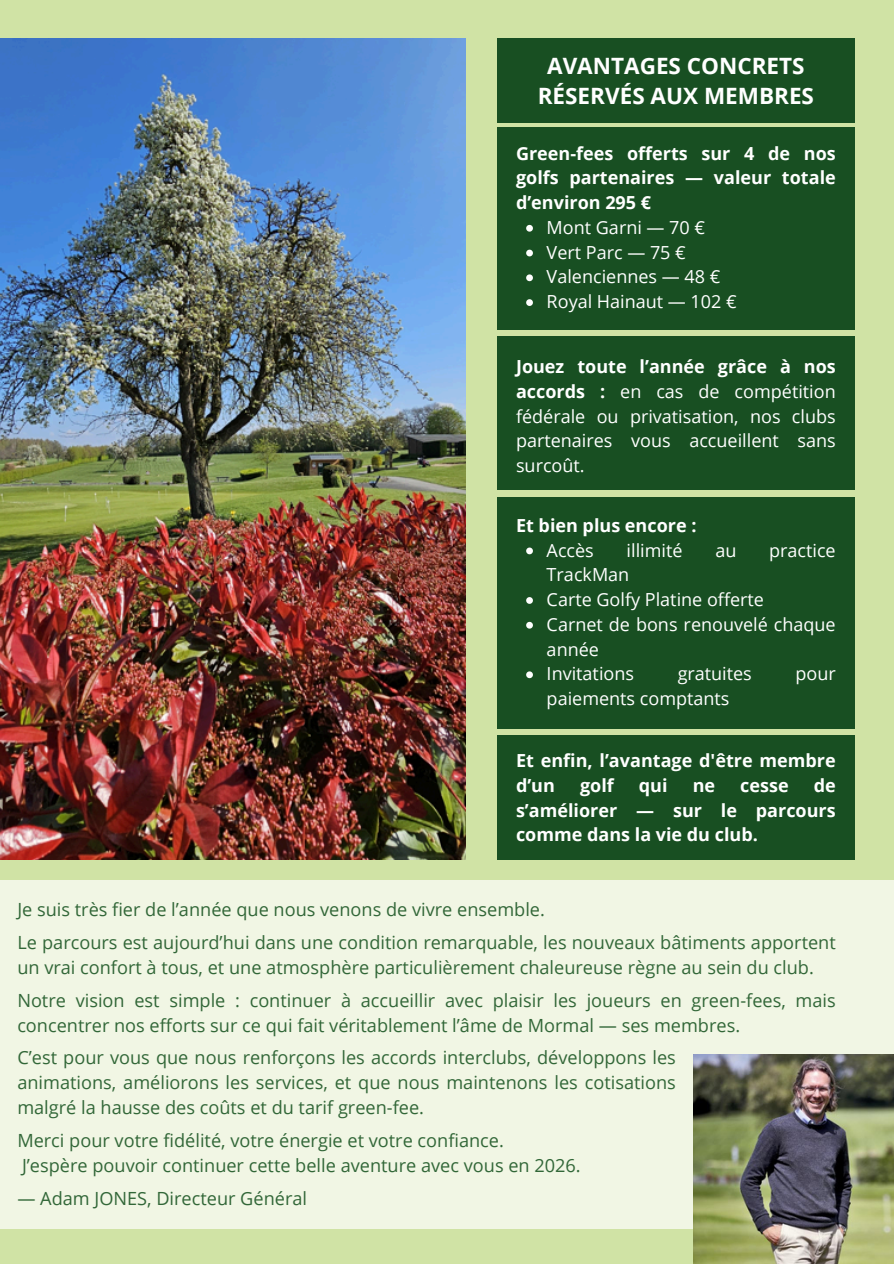
<style>
.page{position:relative;width:894px;height:1264px;background:#fff}
.page>*{position:absolute;margin:0;border:0;box-sizing:border-box;transform-origin:0 0}
.t1{font:700 22.5px/30.5px "Open Sans";color:#fff;text-align:center}
.t2{font:18.15px/25px "Open Sans";color:#326738}
.t3{font:18px/24.8px "Open Sans";color:#fff}
.t4{font:700 18px/24.8px "Open Sans";color:#fff;text-align:justify}
.s1{font-weight:700}
</style>
<div class="page">
<div style="left:0;top:0;width:893px;height:1263px;background:#d0e3a5"></div>
<img style="left:0;top:38px;width:465px;height:821px">
<div style="left:497px;top:38px;width:357px;height:85px;background:#184f22"></div>
<div style="left:497px;top:337px;width:357px;height:153px;background:#184f22"></div>
<div style="left:497px;top:496px;width:357px;height:232px;background:#184f22"></div>
<div style="left:0;top:880px;width:893px;height:348px;background:#f1f6e4"></div>
<div style="left:497px;top:128px;width:357px;height:202px;background:#184f22"></div>
<div style="left:497px;top:735px;width:357px;height:124px;background:#184f22"></div>
<img style="left:692px;top:1054px;width:201px;height:209px">
<svg style="left:526px;top:547px;width:6px;height:7px"></svg>
<svg style="left:526px;top:597px;width:6px;height:7px"></svg>
<svg style="left:526px;top:622px;width:6px;height:6px"></svg>
<svg style="left:526px;top:671px;width:6px;height:7px"></svg>
<svg style="left:526px;top:225px;width:6px;height:7px"></svg>
<svg style="left:526px;top:250px;width:6px;height:6px"></svg>
<svg style="left:526px;top:274px;width:6px;height:7px"></svg>
<svg style="left:526px;top:299px;width:6px;height:7px"></svg>
<p class="t1" style="left:537px;top:50px;width:278px">AVANTAGES CONCRETS<br>RÉSERVÉS AUX MEMBRES</p>
<p class="t4" style="left:516px;top:140px;width:321px">Green-fees offerts sur 4 de nos golfs partenaires — valeur totale d’environ 295 €</p>
<p class="t3" style="left:546px;top:214px;width:191px">Mont Garni — 70 €<br>Vert Parc — 75 €<br>Valenciennes — 48 €<br>Royal Hainaut — 102 €</p>
<p class="t3" style="left:516px;top:354px;width:321px;text-align:justify"><span class="s1">Jouez toute l’année grâce à nos accords :</span> en cas de compétition fédérale ou privatisation, nos clubs partenaires vous accueillent sans surcoût.</p>
<p class="t4" style="left:516px;top:512px;width:182px">Et bien plus encore :</p>
<p class="t3" style="left:546px;top:537px;width:49px">Accès</p>
<p class="t3" style="left:626px;top:537px;width:57px">illimité</p>
<p class="t3" style="left:715px;top:537px;width:23px">au</p>
<p class="t3" style="left:769px;top:537px;width:68px">practice</p>
<p class="t3" style="left:546px;top:562px;width:290px">TrackMan<br>Carte Golfy Platine offerte<br>Carnet de bons renouvelé chaque année<br>Invitations</p>
<p class="t3" style="left:677px;top:661px;width:76px">gratuites</p>
<p class="t3" style="left:795px;top:661px;width:42px">pour</p>
<p class="t3" style="left:546px;top:685px;width:184px">paiements comptants</p>
<p class="t4" style="left:516px;top:747px;width:321px">Et enfin, l’avantage d'être membre d’un</p>
<p class="t4" style="left:580px;top:772px;width:35px">golf</p>
<p class="t4" style="left:638px;top:772px;width:30px">qui</p>
<p class="t4" style="left:692px;top:772px;width:24px">ne</p>
<p class="t4" style="left:740px;top:772px;width:50px">cesse</p>
<p class="t4" style="left:516px;top:772px;width:321px;text-indent:297px">de s’améliorer — sur le parcours comme dans la vie du club.</p>
<p class="t2" style="left:17px;top:891px;width:819px;line-height:33.3px">Je suis très fier de l’année que nous venons de vivre ensemble.<br>Le parcours est aujourd’hui dans une condition remarquable, les nouveaux bâtiments apportent</p>
<p class="t2" style="left:17px;top:950px;width:819px;line-height:33.3px">un vrai confort à tous, et une atmosphère particulièrement chaleureuse règne au sein du club.<br>Notre vision est simple : continuer à accueillir avec plaisir les joueurs en green-fees, mais</p>
<p class="t2" style="left:17px;top:1012px;width:724px">concentrer nos efforts sur ce qui fait véritablement l’âme de Mormal — ses membres.</p>
<p class="t2" style="left:17px;top:1043px;width:660px;text-align:justify">C’est pour vous que nous renforçons les accords interclubs, développons les animations, améliorons les services, et que nous maintenons les cotisations malgré la hausse des coûts et du tarif green-fee.</p>
<p class="t2" style="left:17px;top:1127px;width:564px">Merci pour votre fidélité, votre énergie et votre confiance.<br>J’espère pouvoir continuer cette belle aventure avec vous en 2026.</p>
<p class="t2" style="left:17px;top:1185px;width:291px">— Adam JONES, Directeur Général</p>
</div>
